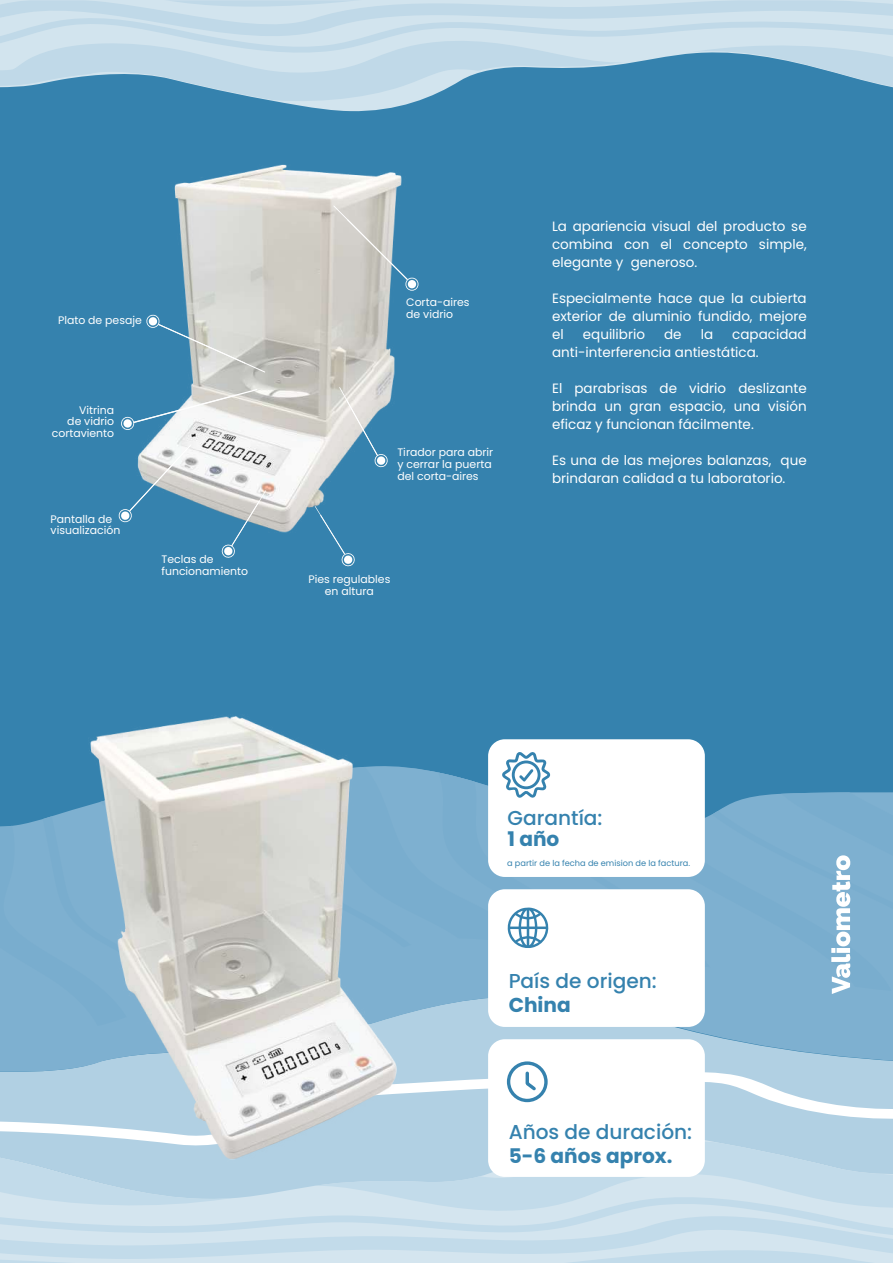
<style>
.page{position:relative;width:893px;height:1263px;background:#3582ae}
.page>*{position:absolute;margin:0;border:0;box-sizing:border-box;transform-origin:0 0}
.t1{font:500 20.1px "Poppins";color:#3582ae}
.t2{font:700 20.1px "Poppins";color:#3582ae}
.t3{font:13.5px/18px "Poppins";color:#fff;text-align:justify}
.t4{font:10.95px/11.9px "Poppins";color:#fff}
.t5{font:8.25px "Poppins";color:#3582ae}
</style>
<div class="page">
<svg style="left:0;top:1100px;width:893px;height:31px;background:#bfd8e8"></svg>
<svg style="left:0;top:1035px;width:893px;height:65px;background:#abcce0"></svg>
<svg style="left:0;top:1131px;width:893px;height:32px;background:#b4d2e4"></svg>
<svg style="left:0;top:1163px;width:893px;height:8px;background:#bad5e6"></svg>
<svg style="left:0;top:1171px;width:893px;height:31px;background:#c1dae9"></svg>
<svg style="left:0;top:1202px;width:893px;height:61px;background:#cce0ec"></svg>
<div style="left:0;top:825px;width:14px;height:207px;background:#7eb0d0"></div>
<svg style="left:473px;top:781px;width:64px;height:251px;background:#84b3d2"></svg>
<svg style="left:537px;top:877px;width:136px;height:155px;background:#8cb9d5"></svg>
<div style="left:673px;top:795px;width:220px;height:237px;background:#7eb0d0"></div>
<svg style="left:0;top:82px;width:893px;height:29px"></svg>
<svg style="left:0;top:75px;width:893px;height:7px"></svg>
<svg style="left:0;top:48px;width:893px;height:27px;fill:#c0d9e8"></svg>
<svg style="left:0;top:0;width:893px;height:48px;background:#cadfeb"></svg>
<div style="left:488px;top:739px;width:217px;height:138px;background:#fff;border-radius:17px"></div>
<div style="left:488px;top:889px;width:217px;height:138px;background:#fff;border-radius:17px"></div>
<div style="left:488px;top:1039px;width:217px;height:138px;background:#fff;border-radius:17px"></div>
<svg style="left:502px;top:752px;width:49px;height:46px"></svg>
<svg style="left:507px;top:907px;width:42px;height:41px"></svg>
<svg style="left:507px;top:1061px;width:41px;height:41px"></svg>
<div style="left:761px;top:792px;width:132px;height:239px;background:#7eb0d0"></div>
<img style="left:14px;top:716px;width:459px;height:454px">
<img style="left:148px;top:164px;width:254px;height:369px">
<svg style="left:118px;top:444px;width:73px;height:79px"></svg>
<svg style="left:121px;top:389px;width:136px;height:41px"></svg>
<div style="left:123px;top:419px;width:9px;height:9px;background:#fff;border-radius:50%"></div>
<svg style="left:146px;top:314px;width:119px;height:59px"></svg>
<svg style="left:333px;top:205px;width:86px;height:86px"></svg>
<svg style="left:231px;top:490px;width:35px;height:56px"></svg>
<svg style="left:221px;top:501px;width:38px;height:57px"></svg>
<div style="left:315px;top:506px;width:30px;height:48px;background:#3582ae"></div>
<svg style="left:321px;top:515px;width:35px;height:52px"></svg>
<svg style="left:339px;top:387px;width:50px;height:81px"></svg>
<p class="t4" style="left:58px;top:314px;width:85px">Plato de pesaje</p>
<p class="t4" style="left:52px;top:404px;width:64px;text-align:right">Vitrina<br>de vidrio cortaviento</p>
<p class="t4" style="left:51px;top:513px;width:71px">Pantalla de visualización</p>
<p class="t4" style="left:161px;top:553px;width:88px">Teclas de funcionamiento</p>
<p class="t4" style="left:406px;top:296px;width:65px">Corta-aires de vidrio</p>
<p class="t4" style="left:397px;top:446px;width:97px">Tirador para abrir y cerrar la puerta del corta-aires</p>
<p class="t4" style="left:308px;top:573px;width:84px;text-align:center">Pies regulables en altura</p>
<p class="t3" style="left:552px;top:217px;width:256px">La apariencia visual del producto se combina con el concepto simple, elegante y generoso.</p>
<p class="t3" style="left:552px;top:289px;width:256px">Especialmente hace que la cubierta exterior de aluminio fundido, mejore el</p>
<p class="t3" style="left:552px;top:325px;width:256px;text-indent:180px">capacidad anti-interferencia antiestática.</p>
<p class="t3" style="left:552px;top:379px;width:256px">El parabrisas de vidrio deslizante brinda un gran espacio, una visión eficaz y funcionan fácilmente.</p>
<p class="t3" style="left:552px;top:451px;width:256px">Es una de las mejores balanzas, que brindaran calidad a tu laboratorio.</p>
<p class="t3" style="left:583px;top:325px;width:64px">equilibrio</p>
<p class="t3" style="left:664px;top:325px;width:19px">de</p>
<p class="t3" style="left:701px;top:325px;width:14px">la</p>
<h1 class="t1" style="left:507px;top:806px;width:97px">Garantía:</h1>
<h1 class="t2" style="left:507px;top:827px;width:53px">1 año</h1>
<p class="t5" style="left:507px;top:858px;width:184px">a partir de la fecha de emision de la factura.</p>
<h1 class="t1" style="left:509px;top:969px;width:150px">País de origen:</h1>
<h1 class="t2" style="left:509px;top:994px;width:64px">China</h1>
<h1 class="t1" style="left:509px;top:1120px;width:185px">Años de duración:</h1>
<h1 class="t2" style="left:509px;top:1144px;width:165px">5-6 años aprox.</h1>
</div>
